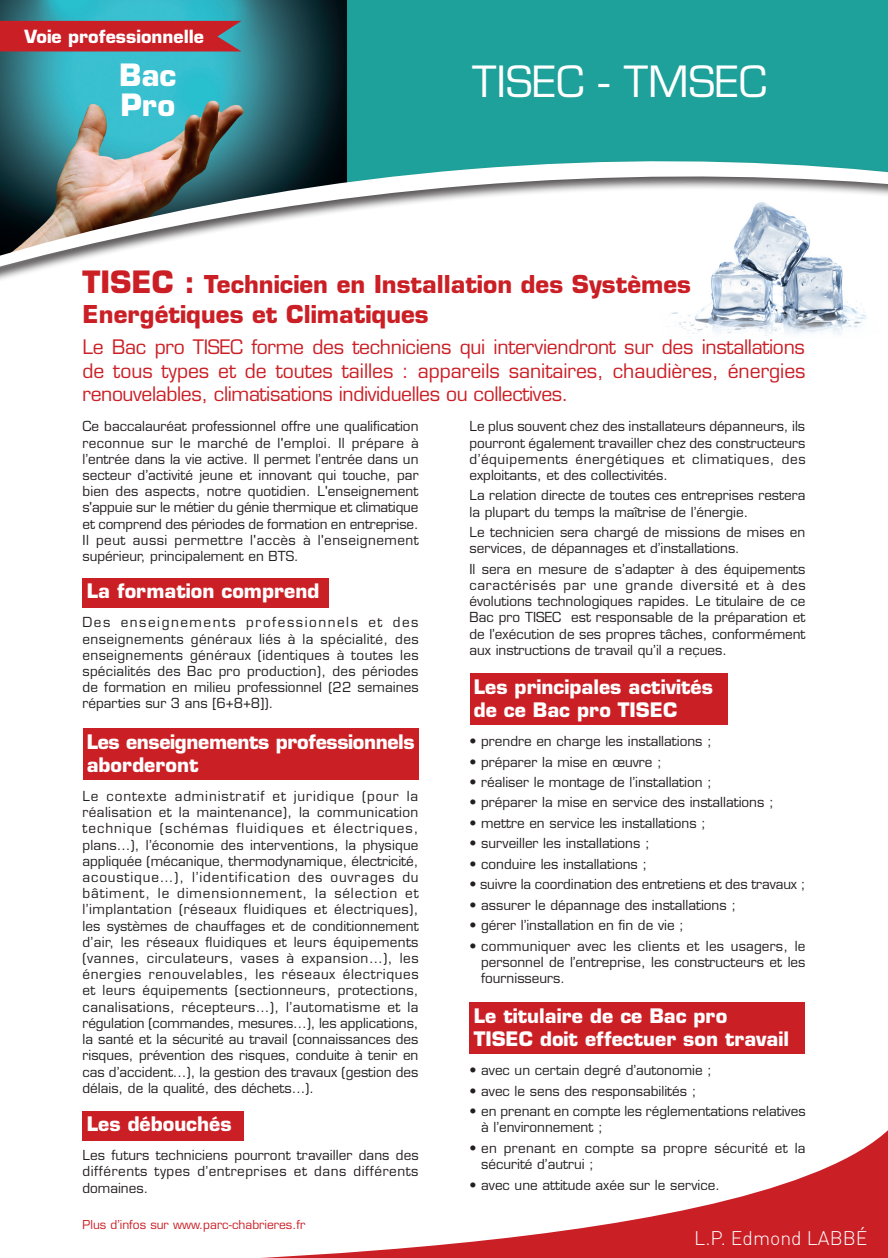
<style>
.page{position:relative;width:888px;height:1258px;background:#fff}
.page>*{position:absolute;margin:0;border:0;box-sizing:border-box;transform-origin:0 0}
.t1{font:42px "Eurostile";color:#fff}
.t2{font:700 30px/30px "Eurostile";color:#fff}
.t3{font:700 24px/30px "Eurostile";color:#cb1f26}
.t4{font:19.5px/23.4px "Eurostile";letter-spacing:-.02em;color:#cb1f26;text-align:justify}
.t5{font:700 19.5px/23.4px "Eurostile";color:#fff}
.t6{font:700 19.5px/23.4px "Eurostile";letter-spacing:-.02em;color:#fff}
.t7{font:300 19.5px "DIN";color:#fff}
.t8{font:700 17.7px "Eurostile";color:#fff}
.t9{font:13.5px/16.2px "Eurostile";color:#231f20;text-align:justify}
.t10{font:13.5px/16.2px "Eurostile";letter-spacing:.025em;color:#231f20}
.t11{font:12px "Eurostile";color:#cb1f26}
.s1{font-size:30px}
</style>
<div class="page">
<svg style="left:82px;top:1111px;width:806px;height:147px"></svg>
<div style="left:347px;top:0;width:541px;height:146px;background:#1ea19a"></div>
<img style="left:0;top:0;width:347px;height:146px">
<div style="left:0;top:21px;width:242px;height:30px;background:#cb1f26"></div>
<svg style="left:0;top:146px;width:888px;height:190px"></svg>
<div style="left:83px;top:578px;width:246px;height:30px;background:#cb1f26"></div>
<div style="left:83px;top:1110px;width:161px;height:30px;background:#cb1f26"></div>
<div style="left:83px;top:728px;width:335px;height:52px;background:#cb1f26"></div>
<div style="left:469px;top:673px;width:258px;height:52px;background:#cb1f26"></div>
<div style="left:469px;top:1002px;width:336px;height:52px;background:#cb1f26"></div>
<h3 class="t8" style="left:24px;top:26px;width:181px">Voie professionnelle</h3>
<h2 class="t2" style="left:119px;top:60px;width:59px">Bac<br>Pro</h2>
<h1 class="t1" style="left:472px;top:56px;width:296px">TISEC - TMSEC</h1>
<h3 class="t3" style="left:83px;top:269px;width:610px"><span class="s1">TISEC :</span> Technicien en Installation des Systèmes<br>Energétiques et Climatiques</h3>
<h3 class="t4" style="left:83px;top:336px;width:725px">Le Bac pro TISEC forme des techniciens qui interviendront sur des installations de tous types et de toutes tailles : appareils sanitaires, chaudières, énergies renouvelables, climatisations individuelles ou collectives.</h3>
<p class="t9" style="left:83px;top:418px;width:338px">Ce baccalauréat professionnel offre une qualification reconnue sur le marché de l'emploi. Il prépare à l’entrée dans la vie active. Il permet l’entrée dans un secteur d’activité jeune et innovant qui touche, par bien des aspects, notre quotidien. L'enseignement s'appuie sur le métier du génie thermique et climatique et comprend des périodes de formation en entreprise.<br>Il peut aussi permettre l'accès à l'enseignement supérieur, principalement en BTS.</p>
<p class="t9" style="left:469px;top:418px;width:338px">Le plus souvent chez des installateurs dépanneurs, ils pourront également travailler chez des constructeurs d’équipements énergétiques et climatiques, des exploitants, et des collectivités.</p>
<p class="t9" style="left:469px;top:487px;width:337px">La relation directe de toutes ces entreprises restera la plupart du temps la maîtrise de l’énergie.</p>
<p class="t9" style="left:469px;top:524px;width:337px">Le technicien sera chargé de missions de mises en services, de dépannages et d’installations.</p>
<p class="t9" style="left:469px;top:561px;width:338px">Il sera en mesure de s’adapter à des équipements caractérisés par une grande diversité et à des évolutions technologiques rapides. Le titulaire de ce Bac pro TISEC est responsable de la préparation et de l’exécution de ses propres tâches, conformément aux instructions de travail qu’il a reçues.</p>
<h3 class="t5" style="left:87px;top:579px;width:234px">La formation comprend</h3>
<p class="t9" style="left:83px;top:614px;width:338px">Des enseignements professionnels et des enseignements généraux liés à la spécialité, des enseignements généraux (identiques à toutes les spécialités des Bac pro production), des périodes de formation en milieu professionnel (22 semaines réparties sur 3 ans [6+8+8]).</p>
<h3 class="t5" style="left:474px;top:675px;width:241px">Les principales activités de ce Bac pro TISEC</h3>
<p class="t9" style="left:469px;top:733px;width:244px">• prendre en charge les installations ;</p>
<p class="t9" style="left:469px;top:753px;width:194px">• préparer la mise en œuvre ;</p>
<p class="t9" style="left:469px;top:774px;width:244px">• réaliser le montage de l’installation ;</p>
<p class="t9" style="left:469px;top:794px;width:306px">• préparer la mise en service des installations ;</p>
<p class="t9" style="left:469px;top:815px;width:238px">• mettre en service les installations ;</p>
<p class="t9" style="left:469px;top:835px;width:182px">• surveiller les installations ;</p>
<p class="t9" style="left:469px;top:856px;width:179px">• conduire les installations ;</p>
<p class="t9" style="left:469px;top:876px;width:337px">• suivre la coordination des entretiens et des travaux ;</p>
<p class="t9" style="left:469px;top:897px;width:268px">• assurer le dépannage des installations ;</p>
<p class="t9" style="left:469px;top:917px;width:216px">• gérer l’installation en fin de vie ;</p>
<p class="t9" style="left:481px;top:938px;width:326px;text-indent:-12px">• communiquer avec les clients et les usagers, le personnel de l’entreprise, les constructeurs et les fournisseurs.</p>
<h3 class="t5" style="left:474px;top:1004px;width:317px">Le titulaire de ce Bac pro<br>TISEC doit effectuer son travail</h3>
<p class="t9" style="left:469px;top:1062px;width:244px">• avec un certain degré d’autonomie ;</p>
<p class="t9" style="left:469px;top:1083px;width:228px">• avec le sens des responsabilités ;</p>
<p class="t9" style="left:481px;top:1103px;width:326px;text-indent:-12px">• en prenant en compte les réglementations relatives à l’environnement ;</p>
<p class="t10" style="left:481px;top:1140px;width:326px;text-indent:-12px">• en prenant en compte sa propre sécurité et la sécurité d’autrui ;</p>
<p class="t9" style="left:469px;top:1176px;width:252px">• avec une attitude axée sur le service.</p>
<h3 class="t6" style="left:87px;top:730px;width:329px">Les enseignements professionnels aborderont</h3>
<p class="t9" style="left:83px;top:788px;width:338px">Le contexte administratif et juridique (pour la réalisation et la maintenance), la communication technique (schémas fluidiques et électriques, plans…), l’économie des interventions, la physique appliquée (mécanique, thermodynamique, électricité, acoustique…), l’identification des ouvrages du bâtiment, le dimensionnement, la sélection et l’implantation (réseaux fluidiques et électriques), les systèmes de chauffages et de conditionnement d’air, les réseaux fluidiques et leurs équipements (vannes, circulateurs, vases à expansion…), les énergies renouvelables, les réseaux électriques et leurs équipements (sectionneurs, protections, canalisations, récepteurs…), l’automatisme et la régulation (commandes, mesures…), les applications, la santé et la sécurité au travail (connaissances des risques, prévention des risques, conduite à tenir en cas d’accident…), la gestion des travaux (gestion des délais, de la qualité, des déchets…).</p>
<h3 class="t5" style="left:87px;top:1112px;width:146px">Les débouchés</h3>
<p class="t9" style="left:83px;top:1147px;width:338px">Les futurs techniciens pourront travailler dans des différents types d’entreprises et dans différents domaines.</p>
<p class="t11" style="left:83px;top:1217px;width:224px">Plus d’infos sur www.parc-chabrieres.fr</p>
<h3 class="t7" style="left:694px;top:1226px;width:175px">L.P. Edmond LABBÉ</h3>
</div>
